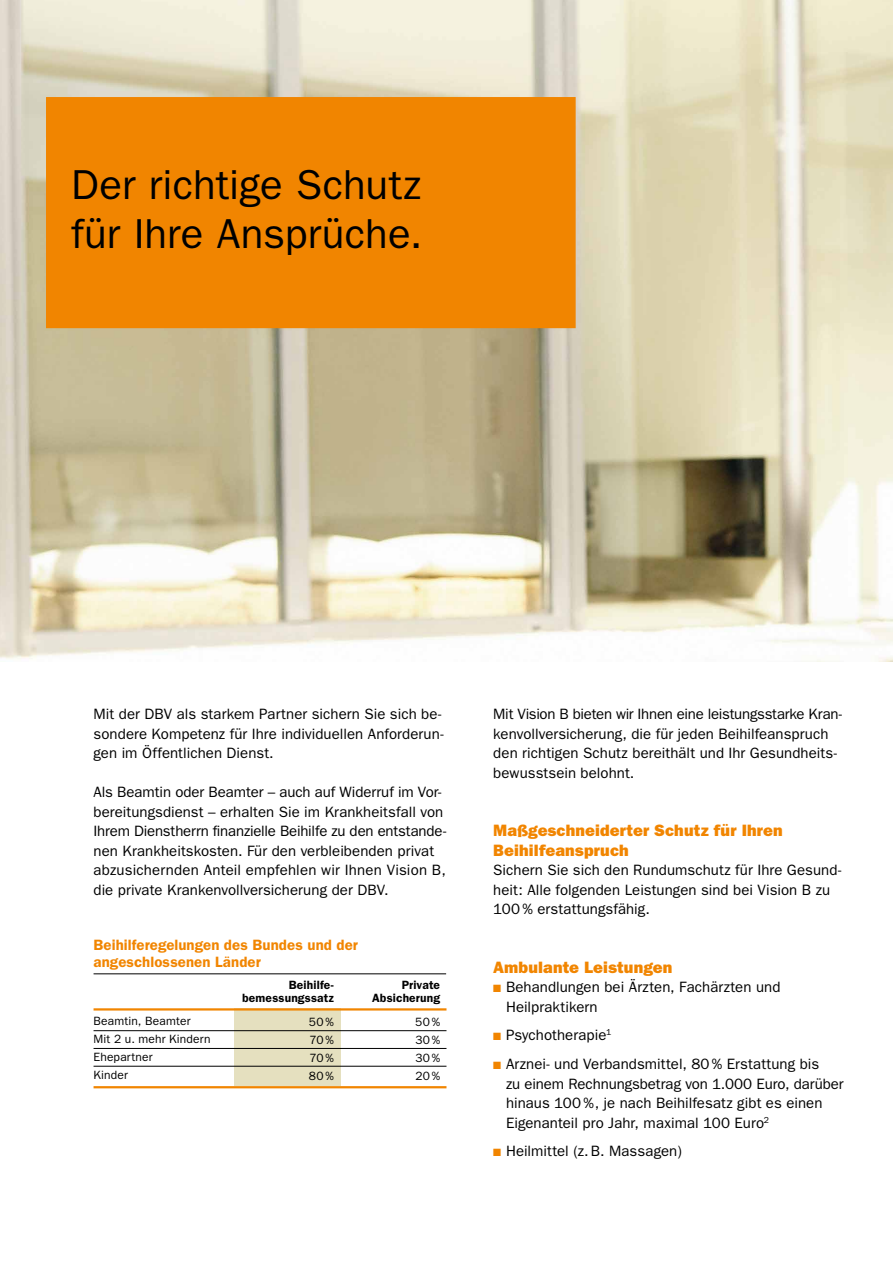
<style>
.page{position:relative;width:893px;height:1263px;background:#fff}
.page>*{position:absolute;margin:0;border:0;box-sizing:border-box;transform-origin:0 0}
.t1{font:42px/48.3px "Franklin Gothic";letter-spacing:.005em;color:#000}
.t2{font:800 16.5px/19.5px "Franklin Gothic";letter-spacing:.005em;color:#f18500}
.t3{font:15px/19.5px "Franklin Gothic";letter-spacing:.005em;color:#000}
.t4{font:600 15px/16.5px "Franklin Gothic";letter-spacing:.005em;color:#f18500}
.t5{font:12px/18px "Franklin Gothic";letter-spacing:.015em;color:#000;text-align:justify}
.t6{font:600 12px/13.5px "Franklin Gothic";letter-spacing:.015em;color:#000;text-align:right}
.s1{color:#f18500}
</style>
<div class="page">
<img style="left:0;top:0;width:893px;height:661px">
<div style="left:46px;top:97px;width:530px;height:231px;background:#f18500"></div>
<hr style="left:94px;top:973px;width:352px;height:1px;background:#000">
<div style="left:234px;top:1008px;width:106px;height:78px;background:#e5e0bf"></div>
<hr style="left:94px;top:1008px;width:352px;height:2px;background:#f18500">
<hr style="left:94px;top:1086px;width:352px;height:2px;background:#f18500">
<hr style="left:94px;top:1030px;width:352px;height:1px;background:#000">
<hr style="left:94px;top:1048px;width:352px;height:1px;background:#000">
<hr style="left:94px;top:1066px;width:352px;height:1px;background:#000">
<h1 class="t1" style="left:71px;top:161px;width:353px">Der richtige Schutz für Ihre Ansprüche.</h1>
<p class="t3" style="left:94px;top:704px;width:352px">Mit der DBV als starkem Partner sichern Sie sich be&shy;sondere Kompetenz für Ihre individuellen Anforderun&shy;gen im Öffentlichen Dienst.</p>
<p class="t3" style="left:94px;top:782px;width:354px">Als Beamtin oder Beamter – auch auf Widerruf im Vor&shy;bereitungsdienst – erhalten Sie im Krankheitsfall von Ihrem Dienstherrn finanzielle Beihilfe zu den entstande&shy;nen Krankheitskosten. Für den verbleibenden privat abzusichernden Anteil empfehlen wir Ihnen Vision B, die private Krankenvollversicherung der DBV.</p>
<p class="t4" style="left:94px;top:937px;width:266px">Beihilferegelungen des Bundes und der angeschlossenen Länder</p>
<p class="t5" style="left:94px;top:1012px;width:118px;text-align:left">Beamtin, Beamter<br>Mit 2 u. mehr Kindern<br>Ehepartner<br>Kinder</p>
<p class="t6" style="left:242px;top:978px;width:93px">Beihilfe&shy;bemessungssatz</p>
<p class="t5" style="left:309px;top:1013px;width:26px">50% 70% 70% 80%</p>
<p class="t6" style="left:372px;top:978px;width:70px">Private<br>Absicherung</p>
<p class="t5" style="left:415px;top:1013px;width:26px">50% 30% 30% 20%</p>
<p class="t3" style="left:493px;top:704px;width:350px">Mit Vision B bieten wir Ihnen eine leistungsstarke Kran&shy;kenvollversicherung, die für jeden Beihilfeanspruch den richtigen Schutz bereithält und Ihr Gesundheits&shy;bewusstsein belohnt.</p>
<p class="t2" style="left:493px;top:821px;width:291px">Maßgeschneiderter Schutz für Ihren<br>Beihilfeanspruch</p>
<p class="t3" style="left:493px;top:860px;width:350px">Sichern Sie sich den Rundumschutz für Ihre Gesund&shy;heit: Alle folgenden Leistungen sind bei Vision B zu<br>100 % erstattungsfähig.</p>
<p class="t2" style="left:493px;top:957px;width:181px">Ambulante Leistungen</p>
<p class="t3" style="left:506px;top:977px;width:276px;text-indent:-13px"><span class="s1">■</span> Behandlungen bei Ärzten, Fachärzten und<br>Heilpraktikern</p>
<p class="t3" style="left:493px;top:1026px;width:120px"><span class="s1">■</span> Psychotherapie<sup>1</sup></p>
<p class="t3" style="left:506px;top:1054px;width:339px;text-indent:-13px"><span class="s1">■</span> Arznei- und Verbandsmittel, 80 % Erstattung bis<br>zu einem Rechnungsbetrag von 1.000 Euro, darüber hinaus 100 %, je nach Beihilfesatz gibt es einen Eigenanteil pro Jahr, maximal 100 Euro<sup>2</sup></p>
<p class="t3" style="left:493px;top:1141px;width:190px"><span class="s1">■</span> Heilmittel (z.B. Massagen)</p>
</div>
